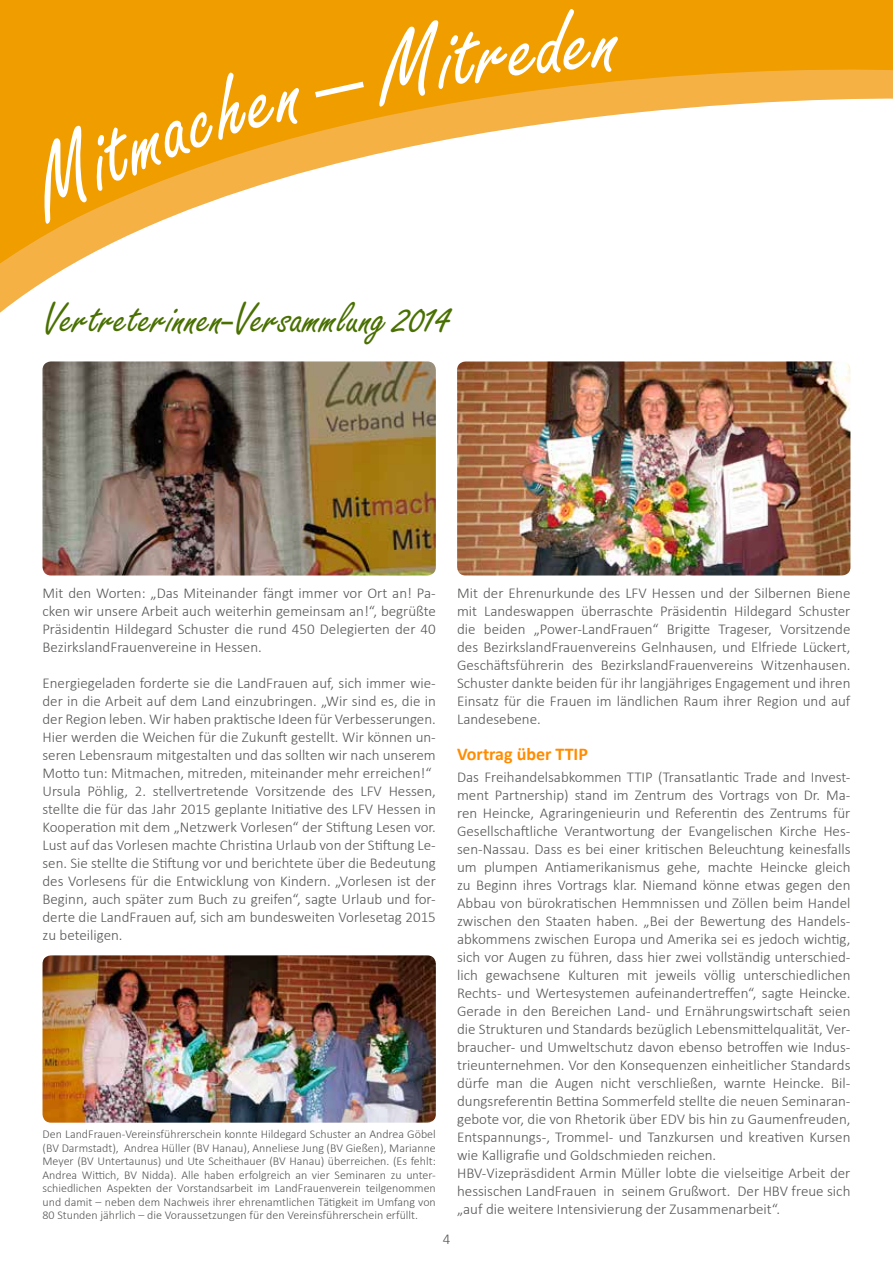
<style>
.page{position:relative;width:893px;height:1263px;background:#fff}
.page>*{position:absolute;margin:0;border:0;box-sizing:border-box;transform-origin:0 0}
.t1{font:45px "Freestyle Script Std";color:#497000}
.t2{font:700 18px "Calibri";color:#ff8c00}
.t3{font:300 15px/18px "Calibri";color:#565655;text-align:justify}
.t4{font:300 12px/13.5px "Calibri";color:#565655;text-align:justify}
</style>
<div class="page">
<svg style="left:0;top:272px;width:59px;height:41px"></svg>
<svg style="left:0;top:0;width:893px;height:272px"></svg>
<img style="left:43px;top:361px;width:393px;height:214px">
<img style="left:43px;top:955px;width:393px;height:168px">
<img style="left:457px;top:361px;width:393px;height:214px">
<svg style="left:13px;top:71px;width:294px;height:154px;background:#f2aa25"></svg>
<svg style="left:315px;top:9px;width:306px;height:98px;background:#f09e06"></svg>
<h1 class="t1" style="left:43px;top:292px;width:410px">Vertreterinnen-Versammlung 2014</h1>
<p class="t3" style="left:43px;top:584px;width:395px">Mit den Worten: „Das Miteinander fängt immer vor Ort an! Pa&shy;cken wir unsere Arbeit auch weiterhin gemeinsam an!“, begrüßte Präsidentin Hildegard Schuster die rund 450 Delegierten der 40<br>BezirkslandFrauenvereine in Hessen.</p>
<p class="t3" style="left:43px;top:674px;width:395px;text-align:left">Energiegeladen forderte sie die LandFrauen auf, sich immer wie&shy;der in die Arbeit auf dem Land einzubringen. „Wir sind es, die in der Region leben. Wir haben praktische Ideen für Verbesserungen.<br>Hier werden die Weichen für die Zukunft gestellt. Wir können un&shy;seren Lebensraum mitgestalten und das sollten wir nach unserem Motto tun: Mitmachen, mitreden, miteinander mehr erreichen!“ Ursula Pöhlig, 2. stellvertretende Vorsitzende des LFV Hessen, stellte die für das Jahr 2015 geplante Initiative des LFV Hessen in Kooperation mit dem „Netzwerk Vorlesen“ der Stiftung Lesen vor.<br>Lust auf das Vorlesen machte Christina Urlaub von der Stiftung Le&shy;sen. Sie stellte die Stiftung vor und berichtete über die Bedeutung des Vorlesens für die Entwicklung von Kindern. „Vorlesen ist der Beginn, auch später zum Buch zu greifen“, sagte Urlaub und for&shy;derte die LandFrauen auf, sich am bundesweiten Vorlesetag 2015 zu beteiligen.</p>
<p class="t4" style="left:43px;top:1127px;width:395px">Den LandFrauen-Vereinsführerschein konnte Hildegard Schuster an Andrea Göbel (BV Darmstadt), Andrea Hüller (BV Hanau), Anneliese Jung (BV Gießen), Marianne Meyer (BV Untertaunus) und Ute Scheithauer (BV Hanau) überreichen. (Es fehlt:<br>Andrea Wittich, BV Nidda). Alle haben erfolgreich an vier Seminaren zu unter&shy;schiedlichen Aspekten der Vorstandsarbeit im LandFrauenverein teilgenommen und damit – neben dem Nachweis ihrer ehrenamtlichen Tätigkeit im Umfang von 80 Stunden jährlich – die Voraussetzungen für den Vereinsführerschein erfüllt.</p>
<p class="t3" style="left:457px;top:584px;width:395px">Mit der Ehrenurkunde des LFV Hessen und der Silbernen Biene mit Landeswappen überraschte Präsidentin Hildegard Schuster die beiden „Power-LandFrauen“ Brigitte Trageser, Vorsitzende des BezirkslandFrauenvereins Gelnhausen, und Elfriede Lückert, Geschäftsführerin des BezirkslandFrauenvereins Witzenhausen.<br>Schuster dankte beiden für ihr langjähriges Engagement und ihren Einsatz für die Frauen im ländlichen Raum ihrer Region und auf Landesebene.</p>
<p class="t2" style="left:457px;top:743px;width:132px">Vortrag über TTIP</p>
<p class="t3" style="left:457px;top:768px;width:395px;text-align:left">Das Freihandelsabkommen TTIP (Transatlantic Trade and Invest&shy;ment Partnership) stand im Zentrum des Vortrags von Dr. Ma&shy;ren Heincke, Agraringenieurin und Referentin des Zentrums für Gesellschaftliche Verantwortung der Evangelischen Kirche Hes&shy;sen-Nassau. Dass es bei einer kritischen Beleuchtung keinesfalls um plumpen Antiamerikanismus gehe, machte Heincke gleich zu Beginn ihres Vortrags klar. Niemand könne etwas gegen den Abbau von bürokratischen Hemmnissen und Zöllen beim Handel zwischen den Staaten haben. „Bei der Bewertung des Handels&shy;abkommens zwischen Europa und Amerika sei es jedoch wichtig, sich vor Augen zu führen, dass hier zwei vollständig unterschied&shy;lich gewachsene Kulturen mit jeweils völlig unterschiedlichen Rechts- und Wertesystemen aufeinandertreffen“, sagte Heincke.<br>Gerade in den Bereichen Land- und Ernährungswirtschaft seien die Strukturen und Standards bezüglich Lebensmittelqualität, Ver&shy;braucher- und Umweltschutz davon ebenso betroffen wie Indus&shy;trieunternehmen. Vor den Konsequenzen einheitlicher Standards dürfe man die Augen nicht verschließen, warnte Heincke. Bil&shy;dungsreferentin Bettina Sommerfeld stellte die neuen Seminaran&shy;gebote vor, die von Rhetorik über EDV bis hin zu Gaumenfreuden, Entspannungs-, Trommel- und Tanzkursen und kreativen Kursen wie Kalligrafie und Goldschmieden reichen.<br>HBV-Vizepräsdident Armin Müller lobte die vielseitige Arbeit der hessischen LandFrauen in seinem Grußwort. Der HBV freue sich „auf die weitere Intensivierung der Zusammenarbeit“.</p>
<p class="t3" style="left:443px;top:1230px;width:9px">4</p>
</div>
